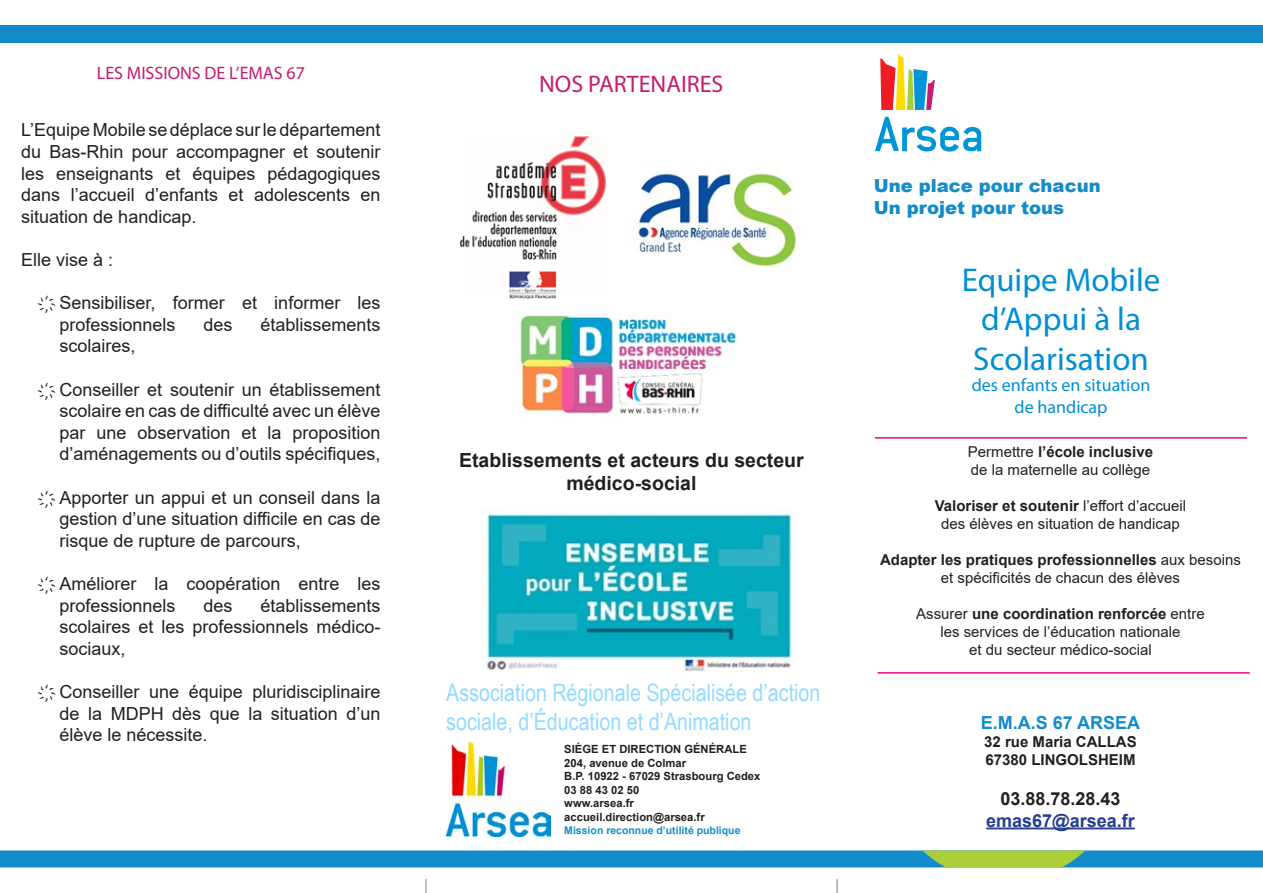
<style>
.page{position:relative;width:1263px;height:893px;background:#fff}
.page>*{position:absolute;margin:0;border:0;box-sizing:border-box;transform-origin:0 0}
.t1{font:33px/39.6px "Myriad Pro";color:#008fd5;text-align:center}
.t2{font:24px/28.8px "Arial Narrow";color:#93dbff}
.t3{font:24px "Myriad Pro";color:#c51c6d}
.t4{font:700 19.5px/23.4px "Arial";color:#231f20;text-align:center}
.t5{font:18px/21.6px "Arial";color:#231f20;text-align:justify}
.t6{font:900 18px "Arial";color:#148cca}
.t7{font:18px/21.6px "Myriad Pro";color:#008fd5;text-align:center}
.t8{font:18px "Myriad Pro";color:#c51c6d}
.t9{font:700 18px "Arial";color:#253f8e}
.t10{font:700 18px "Arial";color:#148cca}
.t11{font:700 18px "Arial";color:#231f20}
.t12{font:15px/18px "Arial";color:#231f20;text-align:center}
.t13{font:700 15px "Arial";color:#231f20}
.t14{font:700 11.25px "Arial";color:#231f20}
.t15{font:700 10.5px "Arial";color:#148cca}
.s1{font-family:"Calibri"}
.s2{font-weight:700}
</style>
<div class="page">
<div style="left:0;top:25px;width:1263px;height:17px;background:#148cca"></div>
<svg style="left:0;top:850px;width:1263px;height:17px;background:#2a96bb"></svg>
<svg style="left:880px;top:55px;width:55px;height:55px"></svg>
<svg style="left:875px;top:117px;width:106px;height:35px"></svg>
<hr style="left:986px;top:827px;width:149px;height:2px;background:#253f8e">
<img style="left:447px;top:743px;width:103px;height:93px">
<hr style="left:875px;top:437px;width:372px;height:2px;background:#ed028c">
<hr style="left:878px;top:672px;width:372px;height:2px;background:#ed028c">
<img style="left:461px;top:137px;width:144px;height:161px">
<img style="left:635px;top:172px;width:162px;height:95px">
<img style="left:519px;top:312px;width:218px;height:102px">
<img style="left:486px;top:513px;width:306px;height:158px">
<svg style="left:836px;top:879px;width:2px;height:14px"></svg>
<svg style="left:425px;top:879px;width:2px;height:14px"></svg>
<p class="t8" style="left:97px;top:62px;width:210px">LES MISSIONS DE L’EMAS 67</p>
<p class="t5" style="left:21px;top:119px;width:361px">L’Equipe Mobile se déplace sur le département du Bas-Rhin pour accompagner et soutenir les enseignants et équipes pédagogiques dans l’accueil d’enfants et adolescents en situation de handicap.</p>
<p class="t5" style="left:21px;top:249px;width:94px">Elle vise à :</p>
<p class="t5" style="left:60px;top:292px;width:323px;text-indent:-21px"><span class="s1">҉</span> Sensibiliser, former et informer les professionnels</p>
<p class="t5" style="left:204px;top:314px;width:31px">des</p>
<p class="t5" style="left:260px;top:314px;width:122px">établissements</p>
<p class="t5" style="left:60px;top:335px;width:78px">scolaires,</p>
<p class="t5" style="left:60px;top:378px;width:323px;text-indent:-21px"><span class="s1">҉</span> Conseiller et soutenir un établissement scolaire en cas de difficulté avec un élève par une observation et la proposition d’aménagements ou d’outils spécifiques,</p>
<p class="t5" style="left:60px;top:486px;width:323px;text-indent:-21px"><span class="s1">҉</span> Apporter un appui et un conseil dans la gestion d’une situation difficile en cas de risque de rupture de parcours,</p>
<p class="t5" style="left:60px;top:573px;width:323px;text-indent:-21px"><span class="s1">҉</span> Améliorer la coopération entre les professionnels</p>
<p class="t5" style="left:60px;top:594px;width:323px;text-indent:201px">établissements scolaires et les professionnels médico&shy;sociaux,</p>
<p class="t5" style="left:60px;top:681px;width:323px;text-indent:-21px"><span class="s1">҉</span> Conseiller une équipe pluridisciplinaire de la MDPH dès que la situation d’un élève le nécessite.</p>
<p class="t5" style="left:204px;top:594px;width:31px">des</p>
<p class="t3" style="left:539px;top:69px;width:186px">NOS PARTENAIRES</p>
<p class="t4" style="left:459px;top:448px;width:346px">Etablissements et acteurs du secteur médico-social</p>
<p class="t2" style="left:446px;top:677px;width:376px">Association Régionale Spécialisée d’action sociale, d’Éducation et d’Animation</p>
<p class="t14" style="left:564px;top:741px;width:184px">SIÈGE ET DIRECTION GÉNÉRALE</p>
<p class="t14" style="left:564px;top:755px;width:123px">204, avenue de Colmar</p>
<p class="t14" style="left:564px;top:768px;width:198px">B.P. 10922 - 67029 Strasbourg Cedex</p>
<p class="t14" style="left:564px;top:782px;width:77px">03 88 43 02 50</p>
<p class="t14" style="left:564px;top:795px;width:71px">www.arsea.fr</p>
<p class="t14" style="left:564px;top:809px;width:142px">accueil.direction@arsea.fr</p>
<p class="t15" style="left:564px;top:822px;width:178px">Mission reconnue d’utilité publique</p>
<p class="t6" style="left:874px;top:173px;width:228px">Une place pour chacun</p>
<p class="t6" style="left:874px;top:194px;width:192px">Un projet pour tous</p>
<p class="t1" style="left:962px;top:259px;width:200px">Equipe Mobile d’Appui à la<br>Scolarisation</p>
<p class="t7" style="left:972px;top:374px;width:180px">des enfants en situation de handicap</p>
<p class="t12" style="left:968px;top:443px;width:187px;text-align:left">Permettre <span class="s2">l’école inclusive </span>de la maternelle au collège</p>
<p class="t12" style="left:935px;top:497px;width:253px"><span class="s2">Valoriser et soutenir</span> l’effort d’accueil des élèves en situation de handicap</p>
<p class="t12" style="left:880px;top:551px;width:362px"><span class="s2">Adapter les pratiques professionnelles</span> aux besoins et spécificités de chacun des élèves</p>
<p class="t12" style="left:916px;top:605px;width:290px">Assurer <span class="s2">une coordination renforcée</span> entre les services de l’éducation nationale<br>et du secteur médico-social</p>
<p class="t10" style="left:981px;top:710px;width:161px">E.M.A.S 67 ARSEA</p>
<p class="t13" style="left:984px;top:731px;width:154px">32 rue Maria CALLAS</p>
<p class="t13" style="left:985px;top:749px;width:152px">67380 LINGOLSHEIM</p>
<p class="t11" style="left:1000px;top:786px;width:122px">03.88.78.28.43</p>
<p class="t9" style="left:986px;top:807px;width:150px">emas67@arsea.fr</p>
</div>
